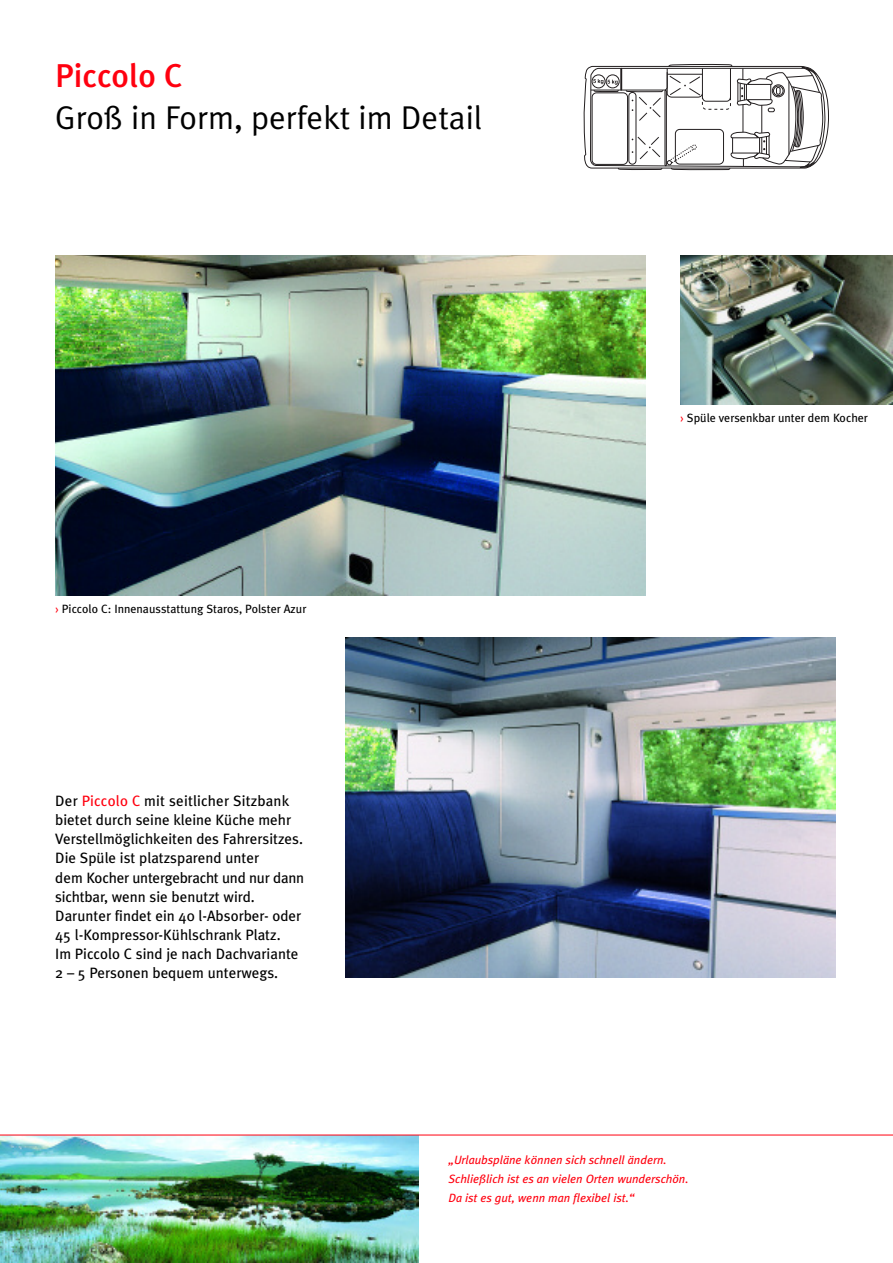
<style>
.page{position:relative;width:893px;height:1263px;background:#fff}
.page>*{position:absolute;margin:0;border:0;box-sizing:border-box;transform-origin:0 0}
.t1{font:33px "Meta Plus Normal";color:#000}
.t2{font:500 33px "Meta Plus";color:#ff000f}
.t3{font:15px/19px "Meta Plus";color:#000}
.t4{font:italic 12px/19px "Meta Plus";color:#ff000f}
.t5{font:12px "Meta Plus";color:#000}
.s1{color:#ff000f}
</style>
<div class="page">
<img style="left:55px;top:255px;width:590px;height:340px">
<img style="left:0;top:1136px;width:419px;height:127px">
<svg style="left:584px;top:63px;width:244px;height:108px"></svg>
<img style="left:680px;top:255px;width:213px;height:149px">
<img style="left:345px;top:638px;width:490px;height:340px">
<hr style="left:0;top:1135px;width:893px;height:1px;background:#ff000f">
<h1 class="t2" style="left:55px;top:62px;width:128px">Piccolo C</h1>
<h1 class="t1" style="left:55px;top:105px;width:428px">Groß in Form, perfekt im Detail</h1>
<p class="t5" style="left:55px;top:604px;width:253px"><span class="s1">›</span> Piccolo C: Innenausstattung Staros, Polster Azur</p>
<p class="t3" style="left:55px;top:792px;width:250px">Der <span class="s1">Piccolo C</span> mit seitlicher Sitzbank bietet durch seine kleine Küche mehr Verstellmöglichkeiten des Fahrersitzes.<br>Die Spüle ist platzsparend unter<br>dem Kocher untergebracht und nur dann sichtbar, wenn sie benutzt wird.<br>Darunter findet ein 40 l-Absorber- oder 45 l-Kompressor-Kühlschrank Platz.<br>Im Piccolo C sind je nach Dachvariante 2 – 5 Personen bequem unterwegs.</p>
<p class="t5" style="left:680px;top:413px;width:189px"><span class="s1">›</span> Spüle versenkbar unter dem Kocher</p>
<p class="t4" style="left:448px;top:1151px;width:242px">„Urlaubspläne können sich schnell ändern.<br>Schließlich ist es an vielen Orten wunderschön.<br>Da ist es gut, wenn man flexibel ist.“</p>
</div>
